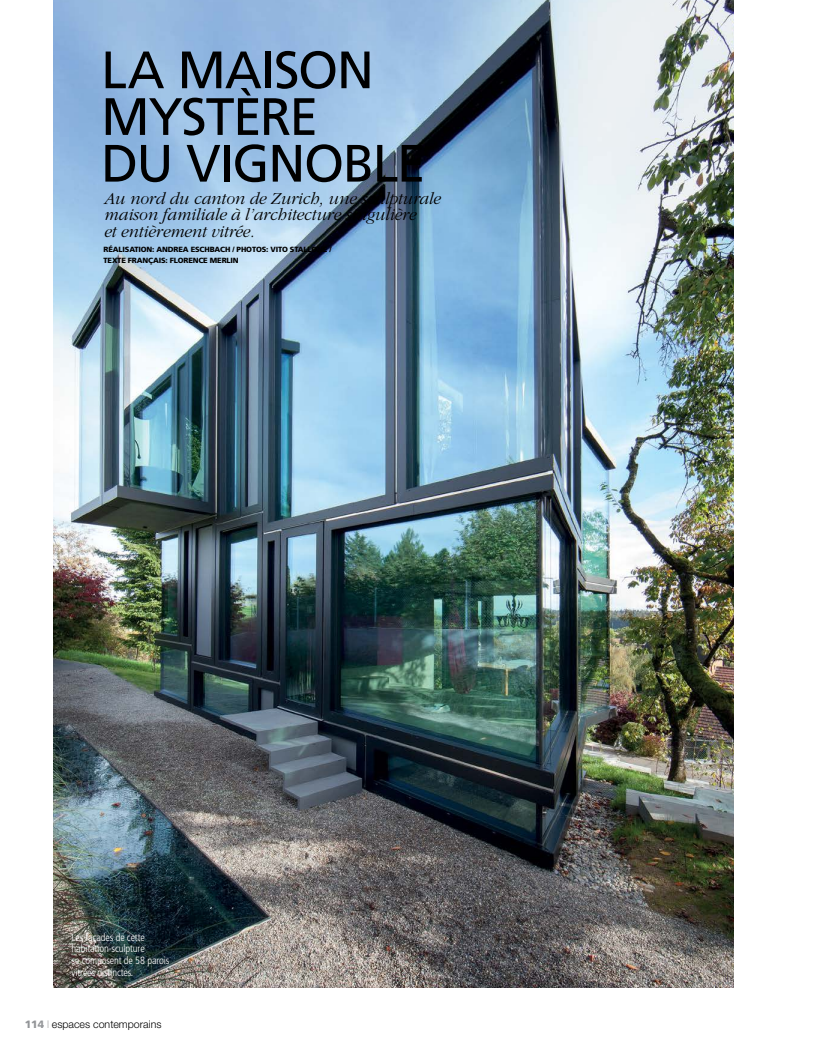
<style>
.page{position:relative;width:815px;height:1053px;background:#fff}
.page>*{position:absolute;margin:0;border:0;box-sizing:border-box;transform-origin:0 0}
.t1{font:52.5px/46.6px "Frutiger";letter-spacing:-.025em;color:#000}
.t2{font:italic 300 17.5px/16.6px "Garamond";letter-spacing:-.01em;color:#000}
.t3{font:300 10.62px "Helvetica Neue";color:#000}
.t4{font:300 condensed 10.5px/11.6px "Frutiger";letter-spacing:-.01em;color:#fff}
.t5{font:900 7.5px "Frutiger";letter-spacing:-.02em;color:#000}
.s1{font-family:"Frutiger";font-weight:900;color:#939598}
.s2{font-weight:200}
</style>
<div class="page">
<img style="left:53px;top:0;width:680px;height:987px">
<p class="t1" style="left:101px;top:47px;width:326px">LA MAISON<br>MYSTÈRE<br>DU VIGNOBLE</p>
<p class="t2" style="left:104px;top:190px;width:338px">Au nord du canton de Zurich, une sculpturale maison familiale à l’architecture singulière<br>et entièrement vitrée.</p>
<p class="t5" style="left:104px;top:245px;width:149px">RÉALISATION: ANDREA ESCHBACH / PHOTOS</p>
<p class="t5" style="left:266px;top:245px;width:67px">: VITO STALLONE /</p>
<p class="t5" style="left:104px;top:256px;width:35px">TEXTE FRAN</p>
<p class="t5" style="left:148px;top:256px;width:28px">ÇAIS : FLOR</p>
<p class="t5" style="left:188px;top:256px;width:39px">ENCE MERLIN</p>
<p class="t4" style="left:72px;top:931px;width:99px">Les façades de cette habitation-sculpture<br>se composent de 58 parois vitrées distinctes.</p>
<p class="t3" style="left:25px;top:1017px;width:138px"><span class="s1">114</span> <span class="s2">I</span> espaces contemporains</p>
</div>
